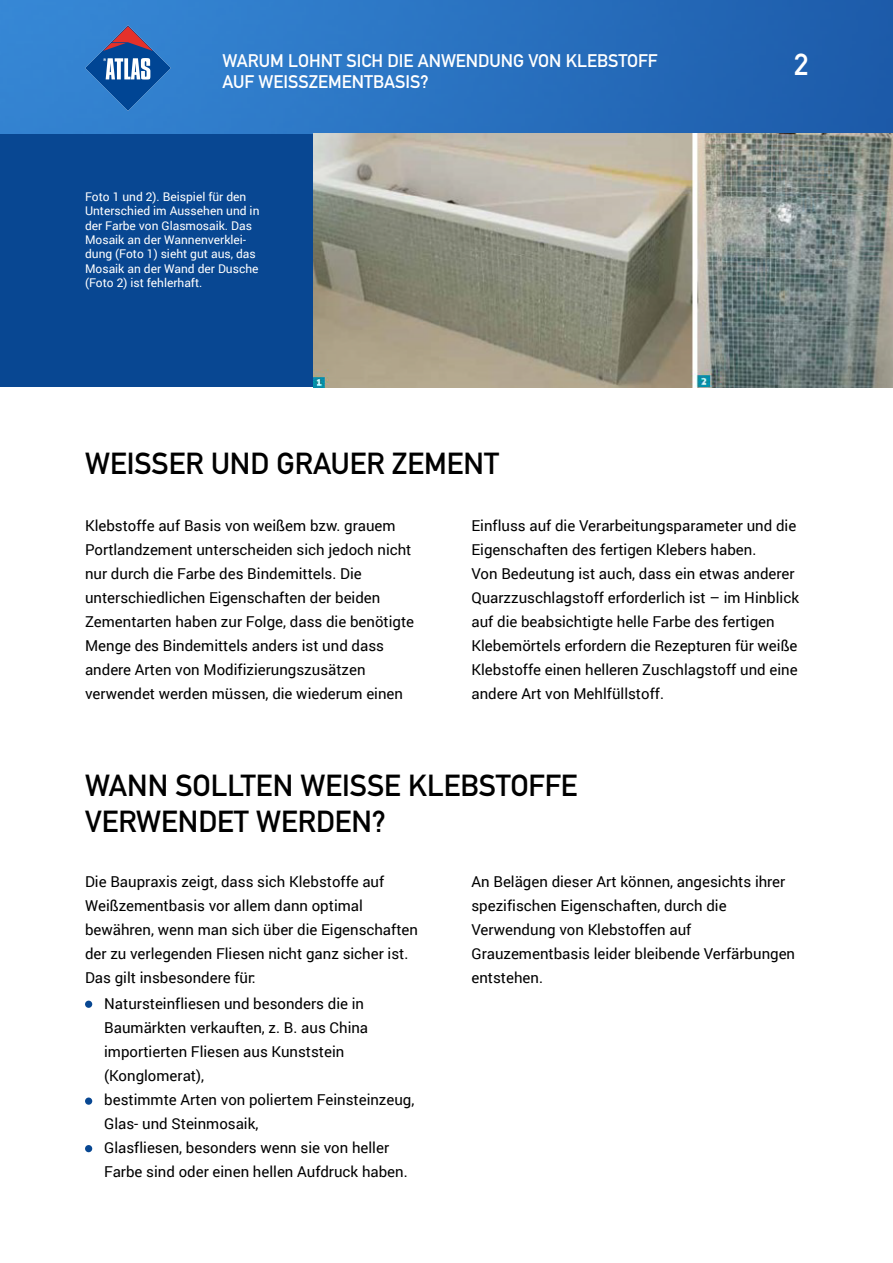
<style>
.page{position:relative;width:893px;height:1263px;background:#fff}
.page>*{position:absolute;margin:0;border:0;box-sizing:border-box;transform-origin:0 0}
.t1{font:700 30px/36px "DIN Alternate";color:#000}
.t2{font:700 30px "DIN Alternate";color:#fff}
.t3{font:700 18px/21.6px "DIN Alternate";color:#fff}
.t4{font:15px/24px "Roboto";color:#000}
.t5{font:12px/14.4px "Roboto";color:#fff}
</style>
<div class="page">
<div style="left:0;top:133px;width:313px;height:254px;background:#084792"></div>
<img style="left:0;top:0;width:893px;height:133px">
<img style="left:85px;top:25px;width:86px;height:86px">
<img style="left:313px;top:133px;width:580px;height:254px">
<div style="left:85px;top:1001px;width:7px;height:7px;background:#084792;border-radius:50%"></div>
<div style="left:85px;top:1097px;width:7px;height:8px;background:#084792;border-radius:50%"></div>
<div style="left:85px;top:1145px;width:7px;height:7px;background:#084792;border-radius:50%"></div>
<p class="t3" style="left:223px;top:48px;width:436px">WARUM LOHNT SICH DIE ANWENDUNG VON KLEBSTOFF<br>AUF WEISSZEMENTBASIS?</p>
<p class="t5" style="left:85px;top:189px;width:176px">Foto 1 und 2). Beispiel für den<br>Unterschied im Aussehen und in der Farbe von Glasmosaik. Das<br>Mosaik an der Wannenverklei&shy;dung (Foto 1) sieht gut aus, das<br>Mosaik an der Wand der Dusche (Foto 2) ist fehlerhaft.</p>
<h1 class="t1" style="left:85px;top:443px;width:416px">WEISSER UND GRAUER ZEMENT</h1>
<h1 class="t2" style="left:794px;top:42px;width:16px">2</h1>
<p class="t4" style="left:85px;top:513px;width:331px">Klebstoffe auf Basis von weißem bzw. grauem Portlandzement unterscheiden sich jedoch nicht nur durch die Farbe des Bindemittels. Die unterschiedlichen Eigenschaften der beiden Zementarten haben zur Folge, dass die benötigte Menge des Bindemittels anders ist und dass andere Arten von Modifizierungszusätzen verwendet werden müssen, die wiederum einen</p>
<p class="t4" style="left:471px;top:513px;width:329px">Einfluss auf die Verarbeitungsparameter und die Eigenschaften des fertigen Klebers haben.<br>Von Bedeutung ist auch, dass ein etwas anderer Quarzzuschlagstoff erforderlich ist – im Hinblick auf die beabsichtigte helle Farbe des fertigen Klebemörtels erfordern die Rezepturen für weiße Klebstoffe einen helleren Zuschlagstoff und eine andere Art von Mehlfüllstoff.</p>
<h1 class="t1" style="left:85px;top:765px;width:494px">WANN SOLLTEN WEISSE KLEBSTOFFE<br>VERWENDET WERDEN?</h1>
<p class="t4" style="left:85px;top:869px;width:334px">Die Baupraxis zeigt, dass sich Klebstoffe auf Weißzementbasis vor allem dann optimal bewähren, wenn man sich über die Eigenschaften der zu verlegenden Fliesen nicht ganz sicher ist.<br>Das gilt insbesondere für:</p>
<p class="t4" style="left:471px;top:869px;width:325px">An Belägen dieser Art können, angesichts ihrer spezifischen Eigenschaften, durch die Verwendung von Klebstoffen auf Grauzementbasis leider bleibende Verfärbungen entstehen.</p>
<p class="t4" style="left:104px;top:991px;width:312px">Natursteinfliesen und besonders die in Baumärkten verkauften, z. B. aus China importierten Fliesen aus Kunststein (Konglomerat),<br>bestimmte Arten von poliertem Feinsteinzeug, Glas- und Steinmosaik,<br>Glasfliesen, besonders wenn sie von heller Farbe sind oder einen hellen Aufdruck haben.</p>
</div>
